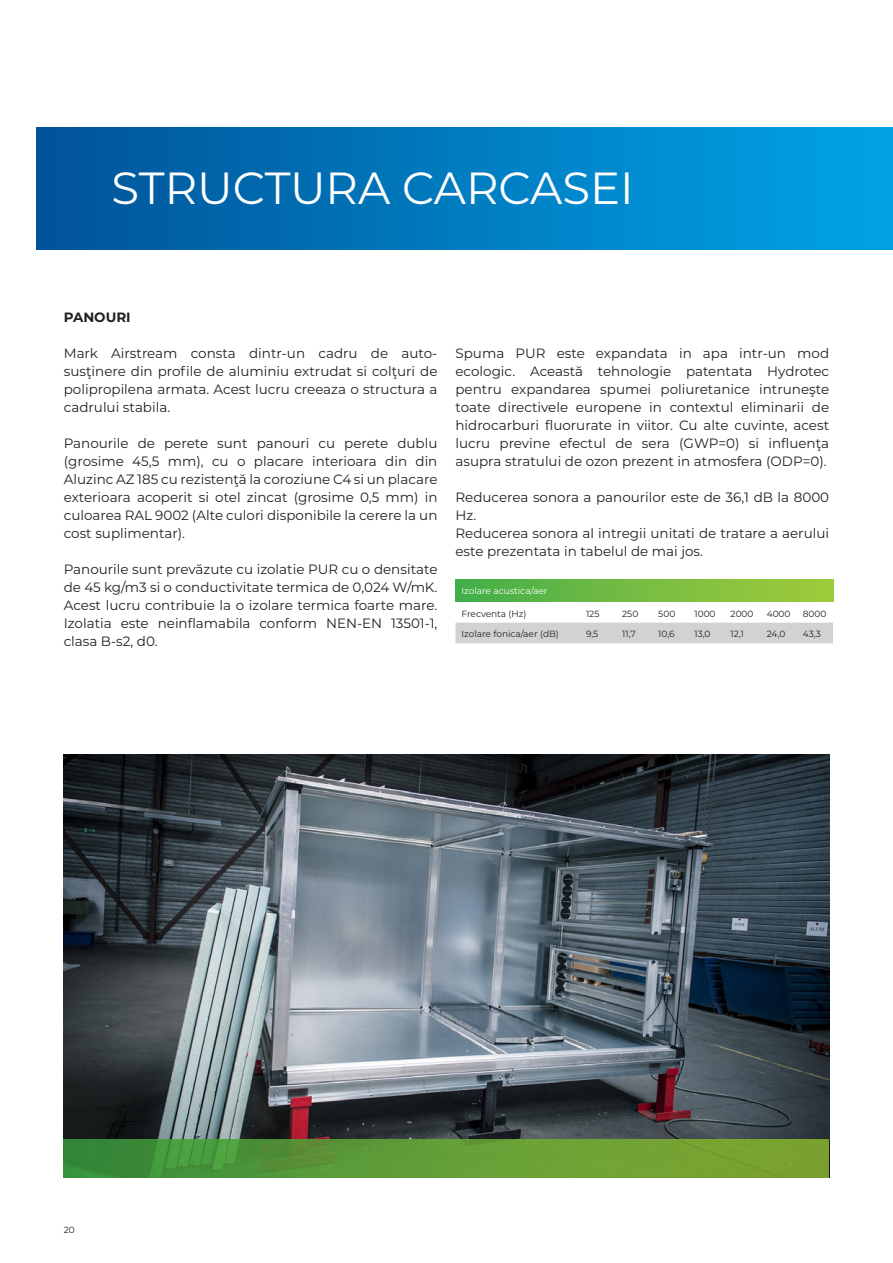
<style>
.page{position:relative;width:893px;height:1263px;background:#fff}
.page>*{position:absolute;margin:0;border:0;box-sizing:border-box;transform-origin:0 0}
.t1{font:45px "Montserrat";color:#fff}
.t2{font:13.5px/18px "Montserrat";color:#231f20;text-align:justify}
.t3{font:700 13.5px "Montserrat";color:#231f20}
.t4{font:9px "Montserrat";color:#231f20}
.t5{font:9px "Montserrat";color:#fff}
</style>
<div class="page">
<img style="left:64px;top:755px;width:765px;height:385px">
<div style="left:455px;top:580px;width:378px;height:22px;background:linear-gradient(to right,#46ae49,#a3cb3b)"></div>
<div style="left:455px;top:623px;width:378px;height:20px;background:#d1d2d4"></div>
<div style="left:37px;top:128px;width:856px;height:121px;background:linear-gradient(to right,#015399,#00a4e6)"></div>
<svg style="left:64px;top:1140px;width:765px;height:38px;background:#5f9a36"></svg>
<p class="t1" style="left:112px;top:157px;width:524px">STRUCTURA CARCASEI</p>
<p class="t3" style="left:64px;top:307px;width:68px">PANOURI</p>
<p class="t2" style="left:64px;top:343px;width:375px">Mark Airstream consta dintr-un cadru de auto&shy;susţinere din profile de aluminiu extrudat si colţuri de polipropilena armata. Acest lucru creeaza o structura a cadrului stabila.</p>
<p class="t2" style="left:64px;top:433px;width:375px">Panourile de perete sunt panouri cu perete dublu (grosime 45,5 mm), cu o placare interioara din din Aluzinc AZ 185 cu rezistenţă la coroziune C4 si un placare exterioara acoperit si otel zincat (grosime 0,5 mm) in culoarea RAL 9002 (Alte culori disponibile la cerere la un cost suplimentar).</p>
<p class="t2" style="left:64px;top:559px;width:375px">Panourile sunt prevăzute cu izolatie PUR cu o densitate de 45 kg/m3 si o conductivitate termica de 0,024 W/mK.<br>Acest lucru contribuie la o izolare termica foarte mare.<br>Izolatia este neinflamabila conform NEN-EN 13501-1, clasa B-s2, d0.</p>
<p class="t2" style="left:455px;top:343px;width:375px">Spuma PUR este expandata in apa intr-un mod ecologic. Această tehnologie patentata Hydrotec pentru expandarea spumei poliuretanice intruneşte toate directivele europene in contextul eliminarii de hidrocarburi fluorurate in viitor. Cu alte cuvinte, acest lucru previne efectul de sera (GWP=0) si influenţa asupra stratului de ozon prezent in atmosfera (ODP=0).</p>
<p class="t2" style="left:455px;top:487px;width:375px">Reducerea sonora a panourilor este de 36,1 dB la 8000<br>Hz.</p>
<p class="t2" style="left:455px;top:523px;width:375px">Reducerea sonora al intregii unitati de tratare a aerului este prezentata in tabelul de mai jos.</p>
<p class="t5" style="left:461px;top:585px;width:87px">Izolare acustica/aer</p>
<p class="t4" style="left:461px;top:607px;width:66px">Frecventa (Hz)</p>
<p class="t4" style="left:586px;top:607px;width:15px">125</p>
<p class="t4" style="left:622px;top:607px;width:18px">250</p>
<p class="t4" style="left:658px;top:607px;width:19px">500</p>
<p class="t4" style="left:694px;top:607px;width:23px">1000</p>
<p class="t4" style="left:731px;top:607px;width:24px">2000</p>
<p class="t4" style="left:767px;top:607px;width:25px">4000</p>
<p class="t4" style="left:803px;top:607px;width:25px">8000</p>
<p class="t4" style="left:461px;top:628px;width:99px">Izolare fonica/aer (dB)</p>
<p class="t4" style="left:586px;top:628px;width:14px">9,5</p>
<p class="t4" style="left:622px;top:628px;width:15px">11,7</p>
<p class="t4" style="left:658px;top:628px;width:18px">10,6</p>
<p class="t4" style="left:694px;top:628px;width:18px">13,0</p>
<p class="t4" style="left:731px;top:628px;width:15px">12,1</p>
<p class="t4" style="left:767px;top:628px;width:20px">24,0</p>
<p class="t4" style="left:803px;top:628px;width:19px">43,3</p>
<p class="t4" style="left:64px;top:1224px;width:13px">20</p>
</div>
